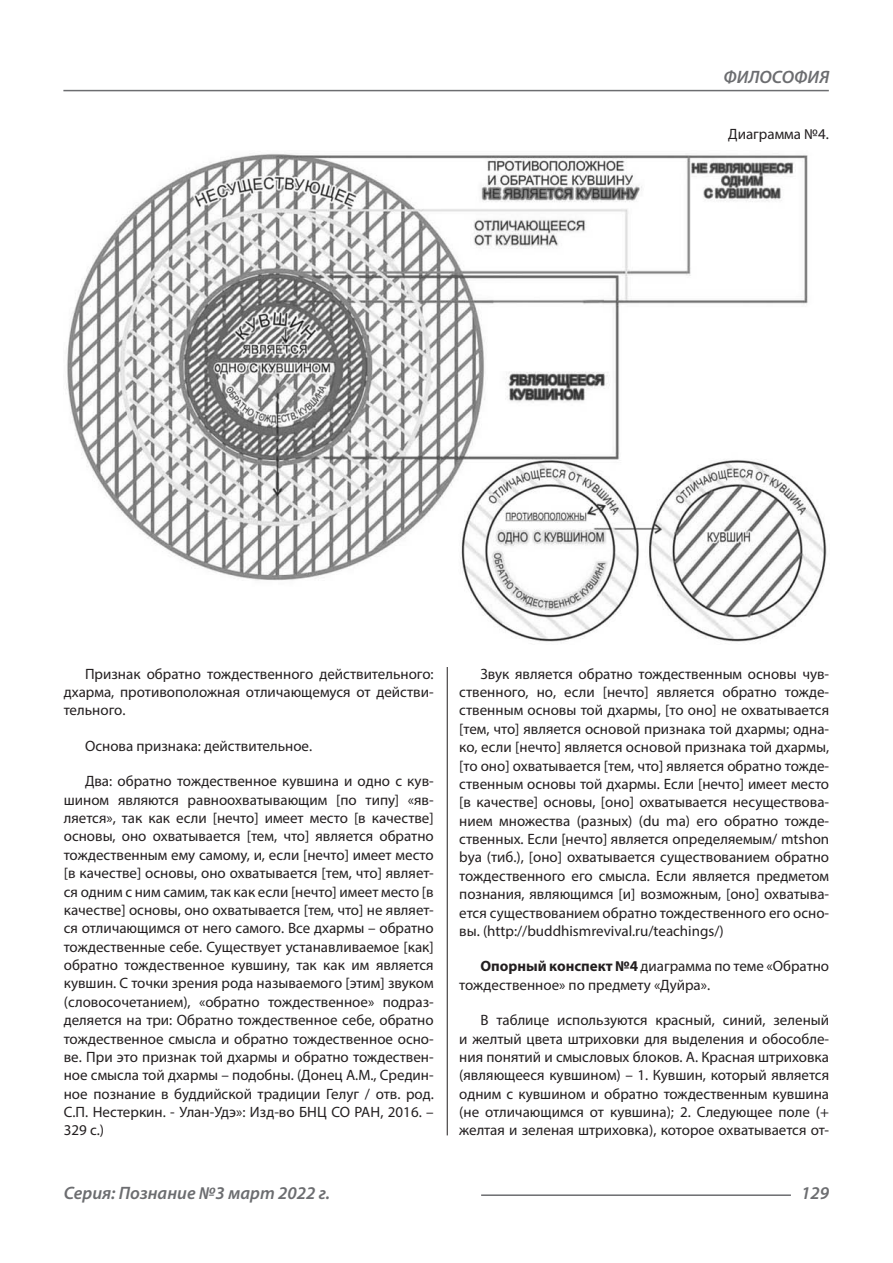
<style>
.page{position:relative;width:893px;height:1263px;background:#fff}
.page>*{position:absolute;margin:0;border:0;box-sizing:border-box;transform-origin:0 0}
.t1{font:italic 600 18px "Myriad Pro";color:#6c6d70}
.Статья_текст{font:15px/18.5px "Myriad Pro";color:#231f20;text-align:justify}
.Рисунок_в_статье{font:15px "Myriad Pro";color:#231f20}
.s1{font-weight:700}
</style>
<div class="page">
<hr style="left:447px;top:128px;width:1px;height:1007px;background:#231f20">
<hr style="left:63px;top:90px;width:766px;height:1px;background:#6c6d70">
<hr style="left:481px;top:1194px;width:310px;height:2px;background:#6c6d70">
<div style="left:443px;top:116px;width:15px;height:551px;background:#fff"></div>
<img style="left:66px;top:153px;width:761px;height:489px">
<p class="t1" style="left:723px;top:66px;width:107px">ФИЛОСОФИЯ</p>
<p class="Рисунок_в_статье" style="left:728px;top:125px;width:102px">Диаграмма №4.</p>
<p class="Статья_текст" style="left:64px;top:664px;width:371px;text-indent:21px">Признак обратно тождественного действительного: дхарма, противоположная отличающемуся от действи&shy;тельного.</p>
<p class="Статья_текст" style="left:85px;top:736px;width:229px">Основа признака: действительное.</p>
<p class="Статья_текст" style="left:64px;top:772px;width:371px;text-indent:21px">Два: обратно тождественное кувшина и одно с кув&shy;шином являются равноохватывающим [по типу] «яв&shy;ляется», так как если [нечто] имеет место [в качестве] основы, оно охватывается [тем, что] является обратно тождественным ему самому, и, если [нечто] имеет место [в качестве] основы, оно охватывается [тем, что] являет&shy;ся одним с ним самим, так как если [нечто] имеет место [в качестве] основы, оно охватывается [тем, что] не являет&shy;ся отличающимся от него самого. Все дхармы – обратно тождественные себе. Существует устанавливаемое [как] обратно тождественное кувшину, так как им является кувшин. С точки зрения рода называемого [этим] звуком (словосочетанием), «обратно тождественное» подраз&shy;деляется на три: Обратно тождественное себе, обратно тождественное смысла и обратно тождественное осно&shy;ве. При это признак той дхармы и обратно тождествен&shy;ное смысла той дхармы – подобны. (Донец А.М., Средин&shy;ное познание в буддийской традиции Гелуг / отв. род.<br>С.П. Нестеркин. - Улан-Удэ»: Изд-во БНЦ СО РАН, 2016. – 329 с.)</p>
<p class="Статья_текст" style="left:459px;top:664px;width:371px;text-indent:21px">Звук является обратно тождественным основы чув&shy;ственного, но, если [нечто] является обратно тожде&shy;ственным основы той дхармы, [то оно] не охватывается [тем, что] является основой признака той дхармы; одна&shy;ко, если [нечто] является основой признака той дхармы, [то оно] охватывается [тем, что] является обратно тожде&shy;ственным основы той дхармы. Если [нечто] имеет место [в качестве] основы, [оно] охватывается несуществова&shy;нием множества (разных) (du ma) его обратно тожде&shy;ственных. Если [нечто] является определяемым/ mtshon bya (тиб.), [оно] охватывается существованием обратно тождественного его смысла. Если является предметом познания, являющимся [и] возможным, [оно] охватыва&shy;ется существованием обратно тождественного его осно&shy;вы. (http://buddhismrevival.ru/teachings/)</p>
<p class="Статья_текст" style="left:459px;top:957px;width:371px;text-indent:21px"><span class="s1">Опорный конспект №4</span> диаграмма по теме «Обратно тождественное» по предмету «Дуйра».</p>
<p class="Статья_текст" style="left:459px;top:1011px;width:371px;text-indent:21px">В таблице используются красный, синий, зеленый и желтый цвета штриховки для выделения и обособле&shy;ния понятий и смысловых блоков. А. Красная штриховка (являющееся кувшином) – 1. Кувшин, который является одним с кувшином и обратно тождественным кувшина (не отличающимся от кувшина); 2. Следующее поле (+ желтая и зеленая штриховка), которое охватывается от-</p>
<p class="t1" style="left:64px;top:1182px;width:268px">Серия: Познание №3 март 2022 г.</p>
<p class="t1" style="left:801px;top:1182px;width:30px">129</p>
</div>
